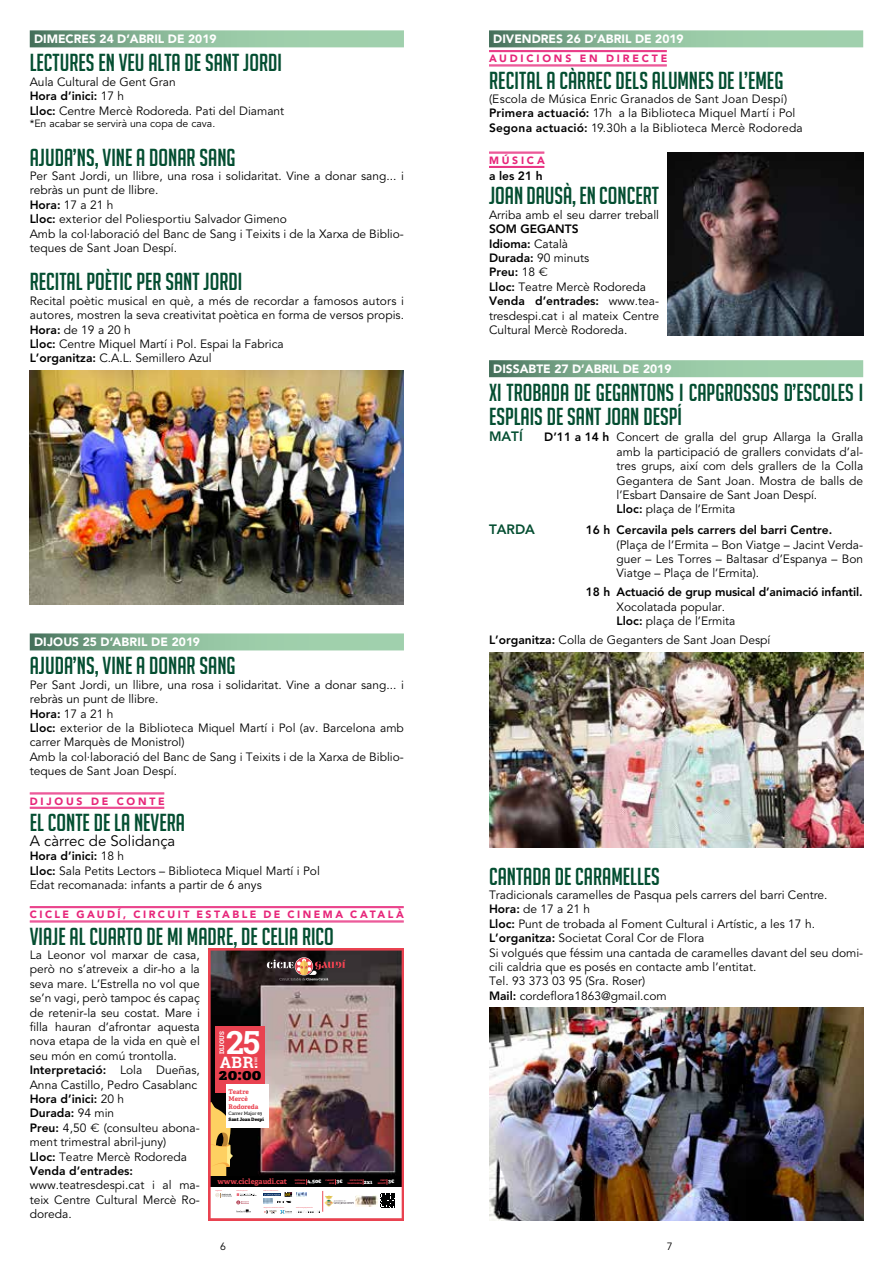
<style>
.page{position:relative;width:893px;height:1263px;background:#fff}
.page>*{position:absolute;margin:0;border:0;box-sizing:border-box;transform-origin:0 0}
.t1{font:700 31.8px "Roboto Slab";color:#fff}
.t2{font:24px/24px "Big Noodle Titling";color:#044e31}
.t3{font:700 15.6px "Roboto Slab";color:#fff}
.t4{font:800 15.15px "Adelle";color:#000;scale:1.04 1}
.t5{font:15px "Avenir";color:#000}
.t6{font:800 13.5px "Avenir";color:#044e31}
.t7{font:12px/14.4px "Avenir";color:#000}
.t8{font:900 12px "Avenir";color:#fff}
.t9{font:800 12px "Avenir";color:#000}
.t10{font:900 10.5px "Avenir";letter-spacing:.245em;color:#e7267a}
.t11{font:10.5px "Avenir";color:#000}
.t12{font:900 10.5px "Avenir";letter-spacing:.27em;color:#e7267a}
.t13{font:900 10.5px "Avenir";letter-spacing:.265em;color:#e7267a}
.t14{font:700 7.35px "Adelle";letter-spacing:-.005em;color:#e94250}
.t15{font:700 6.45px/7.6px "Adelle";letter-spacing:-.005em;color:#e94250}
.t16{font:700 6.3px "Roboto Slab";color:#fff}
.t17{font:800 5.25px "Adelle";color:#fff}
.t18{font:4.5px "Adelle";color:#000}
.t19{font:800 4.5px "Adelle";color:#000}
.t20{font:700 3.45px "Roboto Slab";color:#fff}
.t21{font:800 2.1px/2.4px "Adelle";color:#e94250;text-align:right}
.s1{font-weight:800}
.s2{font-family:"Montserrat";font-weight:300}
</style>
<div class="page">
<svg style="left:30px;top:30px;width:374px;height:17px;background:#8dba9b"></svg>
<svg style="left:30px;top:633px;width:374px;height:17px;background:#8dbb9b"></svg>
<hr style="left:30px;top:792px;width:134px;height:1px;background:#e7267a">
<hr style="left:30px;top:794px;width:134px;height:1px;background:#e7267a">
<hr style="left:30px;top:807px;width:134px;height:1px;background:#e7267a">
<hr style="left:30px;top:808px;width:134px;height:1px;background:#e7267a">
<hr style="left:30px;top:906px;width:374px;height:1px;background:#e7267a">
<hr style="left:30px;top:907px;width:374px;height:1px;background:#e7267a">
<hr style="left:30px;top:921px;width:374px;height:1px;background:#e7267a">
<svg style="left:489px;top:30px;width:374px;height:17px;background:#8dba9b"></svg>
<hr style="left:489px;top:50px;width:178px;height:1px;background:#e7267a">
<hr style="left:489px;top:51px;width:178px;height:1px;background:#e7267a">
<hr style="left:489px;top:65px;width:178px;height:1px;background:#e7267a">
<hr style="left:489px;top:66px;width:178px;height:1px;background:#e7267a">
<hr style="left:489px;top:152px;width:55px;height:1px;background:#e7267a">
<hr style="left:489px;top:153px;width:55px;height:1px;background:#e7267a">
<hr style="left:489px;top:166px;width:55px;height:1px;background:#e7267a">
<hr style="left:489px;top:167px;width:55px;height:1px;background:#e7267a">
<svg style="left:489px;top:360px;width:374px;height:17px;background:#8cba9a"></svg>
<img style="left:208px;top:948px;width:196px;height:272px">
<svg style="left:322px;top:1191px;width:1px;height:21px"></svg>
<svg style="left:263px;top:1192px;width:43px;height:11px"></svg>
<svg style="left:264px;top:1210px;width:29px;height:4px"></svg>
<img style="left:296px;top:1210px;width:24px;height:2px">
<svg style="left:209px;top:1102px;width:48px;height:110px"></svg>
<img style="left:355px;top:1196px;width:22px;height:10px">
<img style="left:325px;top:1195px;width:28px;height:12px">
<div style="left:215px;top:1026px;width:49px;height:66px;background:#e94250"></div>
<div style="left:226px;top:1084px;width:43px;height:44px;background:#fff"></div>
<img style="left:668px;top:152px;width:195px;height:184px">
<img style="left:30px;top:371px;width:374px;height:234px">
<img style="left:489px;top:652px;width:374px;height:196px">
<img style="left:489px;top:1008px;width:374px;height:212px">
<p class="t8" style="left:34px;top:32px;width:184px">DIMECRES 24 D’ABRIL DE 2019</p>
<h2 class="t2" style="left:30px;top:51px;width:254px">LECTURES EN VEU ALTA DE SANT JORDI</h2>
<p class="t7" style="left:30px;top:75px;width:256px">Aula Cultural de Gent Gran<br><span class="s1">Hora d’inici:</span> 17 h<br><span class="s1">Lloc:</span> Centre Mercè Rodoreda. Pati del Diamant</p>
<p class="t11" style="left:30px;top:118px;width:187px">*En acabar se servirà una copa de cava.</p>
<h2 class="t2" style="left:30px;top:145px;width:207px">AJUDA’NS, VINE A DONAR SANG</h2>
<p class="t7" style="left:30px;top:169px;width:376px">Per Sant Jordi, un llibre, una rosa i solidaritat. Vine a donar sang... i rebràs un punt de llibre.<br><span class="s1">Hora:</span> 17 a 21 h<br><span class="s1">Lloc:</span> exterior del Poliesportiu Salvador Gimeno<br>Amb la col·laboració del Banc de Sang i Teixits i de la Xarxa de Biblio&shy;teques de Sant Joan Despí.</p>
<h2 class="t2" style="left:30px;top:270px;width:214px">RECITAL POÈTIC PER SANT JORDI</h2>
<p class="t7" style="left:30px;top:294px;width:376px">Recital poètic musical en què, a més de recordar a famosos autors i autores, mostren la seva creativitat poètica en forma de versos propis.<br><span class="s1">Hora:</span> de 19 a 20 h<br><span class="s1">Lloc:</span> Centre Miquel Martí i Pol. Espai la Fabrica<br><span class="s1">L’organitza:</span> C.A.L. Semillero Azul</p>
<p class="t8" style="left:34px;top:635px;width:167px">DIJOUS 25 D’ABRIL DE 2019</p>
<h2 class="t2" style="left:30px;top:654px;width:207px">AJUDA’NS, VINE A DONAR SANG</h2>
<p class="t7" style="left:30px;top:678px;width:376px">Per Sant Jordi, un llibre, una rosa i solidaritat. Vine a donar sang... i rebràs un punt de llibre.<br><span class="s1">Hora:</span> 17 a 21 h<br><span class="s1">Lloc:</span> exterior de la Biblioteca Miquel Martí i Pol (av. Barcelona amb carrer Marquès de Monistrol)<br>Amb la col·laboració del Banc de Sang i Teixits i de la Xarxa de Biblio&shy;teques de Sant Joan Despí.</p>
<p class="t13" style="left:30px;top:795px;width:137px">DIJOUS DE CONTE</p>
<h2 class="t2" style="left:30px;top:810px;width:157px">EL CONTE DE LA NEVERA</h2>
<p class="t5" style="left:30px;top:832px;width:147px">A càrrec de Solidança</p>
<p class="t7" style="left:30px;top:849px;width:292px"><span class="s1">Hora d’inici:</span> 18 h<br><span class="s1">Lloc:</span> Sala Petits Lectors – Biblioteca Miquel Martí i Pol<br>Edat recomanada: infants a partir de 6 anys</p>
<p class="t10" style="left:30px;top:908px;width:376px">CICLE GAUDÍ, CIRCUIT ESTABLE DE CINEMA CATALÀ</p>
<h2 class="t2" style="left:30px;top:924px;width:306px">VIAJE AL CUARTO DE MI MADRE, DE CELIA RICO</h2>
<p class="t7" style="left:30px;top:948px;width:172px">La Leonor vol marxar de casa, però no s’atreveix a dir-ho a la seva mare. L’Estrella no vol que se’n vagi, però tampoc és capaç de retenir-la seu costat. Mare i filla hauran d’afrontar aquesta nova etapa de la vida en què el seu món en comú trontolla.<br><span class="s1">Interpretació:</span> Lola Dueñas,<br>Anna Castillo, Pedro Casablanc<br><span class="s1">Hora d’inici:</span> 20 h<br><span class="s1">Durada:</span> 94 min<br><span class="s1">Preu:</span> 4,50 <span class="s2">€</span> (consulteu abona&shy;ment trimestral abril-juny)<br><span class="s1">Lloc:</span> Teatre Mercè Rodoreda<br><span class="s1">Venda d’entrades:</span></p>
<p class="t7" style="left:30px;top:1178px;width:172px;text-align:justify">www.teatresdespi.cat i al ma&shy;teix Centre Cultural Mercè Ro&shy;doreda.</p>
<p class="t16" style="left:218px;top:1054px;width:24px;rotate:-90deg">DIJOUS</p>
<h1 class="t1" style="left:226px;top:1021px;width:36px">25</h1>
<h3 class="t3" style="left:220px;top:1051px;width:40px">ABR.</h3>
<p class="t20" style="left:259px;top:1057px;width:9px;rotate:90deg">2019</p>
<p class="t4" style="left:219px;top:1063px;width:43px">20:00</p>
<p class="t15" style="left:229px;top:1087px;width:31px">Teatre<br>Mercè<br>Rodoreda</p>
<p class="t18" style="left:229px;top:1110px;width:35px">Carrer Major 69</p>
<p class="t19" style="left:229px;top:1116px;width:37px">Sant Joan Despí</p>
<p class="t14" style="left:217px;top:1176px;width:71px">www.ciclegaudi.cat</p>
<p class="t21" style="left:326px;top:1179px;width:10px">CARNET<br>JOVE</p>
<p class="t17" style="left:336px;top:1177px;width:8px">3€</p>
<p class="t21" style="left:378px;top:1179px;width:10px">PREU<br>REDUÏT</p>
<p class="t17" style="left:388px;top:1177px;width:8px">3€</p>
<p class="t21" style="left:295px;top:1179px;width:12px;text-align:left">ENTRADA<br>GENERAL</p>
<p class="t17" style="left:307px;top:1178px;width:15px">4,50€</p>
<p class="t21" style="left:347px;top:1179px;width:16px">SOCIS CLUB<br>VANGUARDIA</p>
<p class="t17" style="left:364px;top:1178px;width:10px">2x1</p>
<p class="t8" style="left:493px;top:32px;width:192px">DIVENDRES 26 D’ABRIL DE 2019</p>
<p class="t12" style="left:489px;top:52px;width:180px">AUDICIONS EN DIRECTE</p>
<h2 class="t2" style="left:489px;top:68px;width:296px">RECITAL A CÀRREC DELS ALUMNES DE L’EMEG</h2>
<p class="t7" style="left:489px;top:92px;width:315px">(Escola de Música Enric Granados de Sant Joan Despí)<br><span class="s1">Primera actuació:</span> 17h a la Biblioteca Miquel Martí i Pol<br><span class="s1">Segona actuació:</span> 19.30h a la Biblioteca Mercè Rodoreda</p>
<p class="t10" style="left:489px;top:154px;width:57px">MÚSICA</p>
<p class="t9" style="left:489px;top:169px;width:55px">a les 21 h</p>
<h2 class="t2" style="left:489px;top:184px;width:172px">JOAN DAUSÀ, EN CONCERT</h2>
<p class="t7" style="left:489px;top:208px;width:172px">Arriba amb el seu darrer treball</p>
<p class="t7" style="left:489px;top:222px;width:172px"><span class="s1">SOM GEGANTS<br>Idioma:</span> Català<br><span class="s1">Durada:</span> 90 minuts<br><span class="s1">Preu:</span> 18 <span class="s2">€<br></span><span class="s1">Lloc:</span> Teatre Mercè Rodoreda<br><span class="s1">Venda d’entrades:</span> www.tea&shy;tresdespi.cat i al mateix Centre<br>Cultural Mercè Rodoreda.</p>
<p class="t8" style="left:493px;top:362px;width:180px">DISSABTE 27 D’ABRIL DE 2019</p>
<h2 class="t2" style="left:489px;top:381px;width:376px">XI TROBADA DE GEGANTONS I CAPGROSSOS D’ESCOLES I<br>ESPLAIS DE SANT JOAN DESPÍ</h2>
<p class="t6" style="left:489px;top:429px;width:35px">MATÍ</p>
<p class="t7" style="left:617px;top:430px;width:248px;text-indent:-72px"><span class="s1">D’11 a 14 h</span> Concert de gralla del grup Allarga la Gralla amb la participació de grallers convidats d’al&shy;tres grups, així com dels grallers de la Colla Gegantera de Sant Joan. Mostra de balls de l’Esbart Dansaire de Sant Joan Despí.<br><span class="s1">Lloc:</span> plaça de l’Ermita</p>
<p class="t6" style="left:489px;top:521px;width:47px">TARDA</p>
<p class="t9" style="left:586px;top:523px;width:248px">16 h Cercavila pels carrers del barri Centre.</p>
<p class="t7" style="left:617px;top:537px;width:248px;text-align:justify">(Plaça de l’Ermita – Bon Viatge – Jacint Verda&shy;guer – Les Torres – Baltasar d’Espanya – Bon Viatge – Plaça de l’Ermita).</p>
<p class="t9" style="left:586px;top:585px;width:278px">18 h Actuació de grup musical d’animació infantil.</p>
<p class="t7" style="left:617px;top:600px;width:120px">Xocolatada popular.<br><span class="s1">Lloc:</span> plaça de l’Ermita</p>
<p class="t7" style="left:489px;top:633px;width:283px"><span class="s1">L’organitza:</span> Colla de Geganters de Sant Joan Despí</p>
<h2 class="t2" style="left:489px;top:864px;width:172px">CANTADA DE CARAMELLES</h2>
<p class="t7" style="left:489px;top:888px;width:376px">Tradicionals caramelles de Pasqua pels carrers del barri Centre.<br><span class="s1">Hora:</span> de 17 a 21 h<br><span class="s1">Lloc:</span> Punt de trobada al Foment Cultural i Artístic, a les 17 h.<br><span class="s1">L’organitza:</span> Societat Coral Cor de Flora<br>Si volgués que féssim una cantada de caramelles davant del seu domi&shy;cili caldria que es posés en contacte amb l’entitat.<br>Tel. 93 373 03 95 (Sra. Roser)<br><span class="s1">Mail:</span> cordeflora1863@gmail.com</p>
<p class="t11" style="left:220px;top:1240px;width:7px">6</p>
<p class="t11" style="left:667px;top:1240px;width:7px">7</p>
</div>
